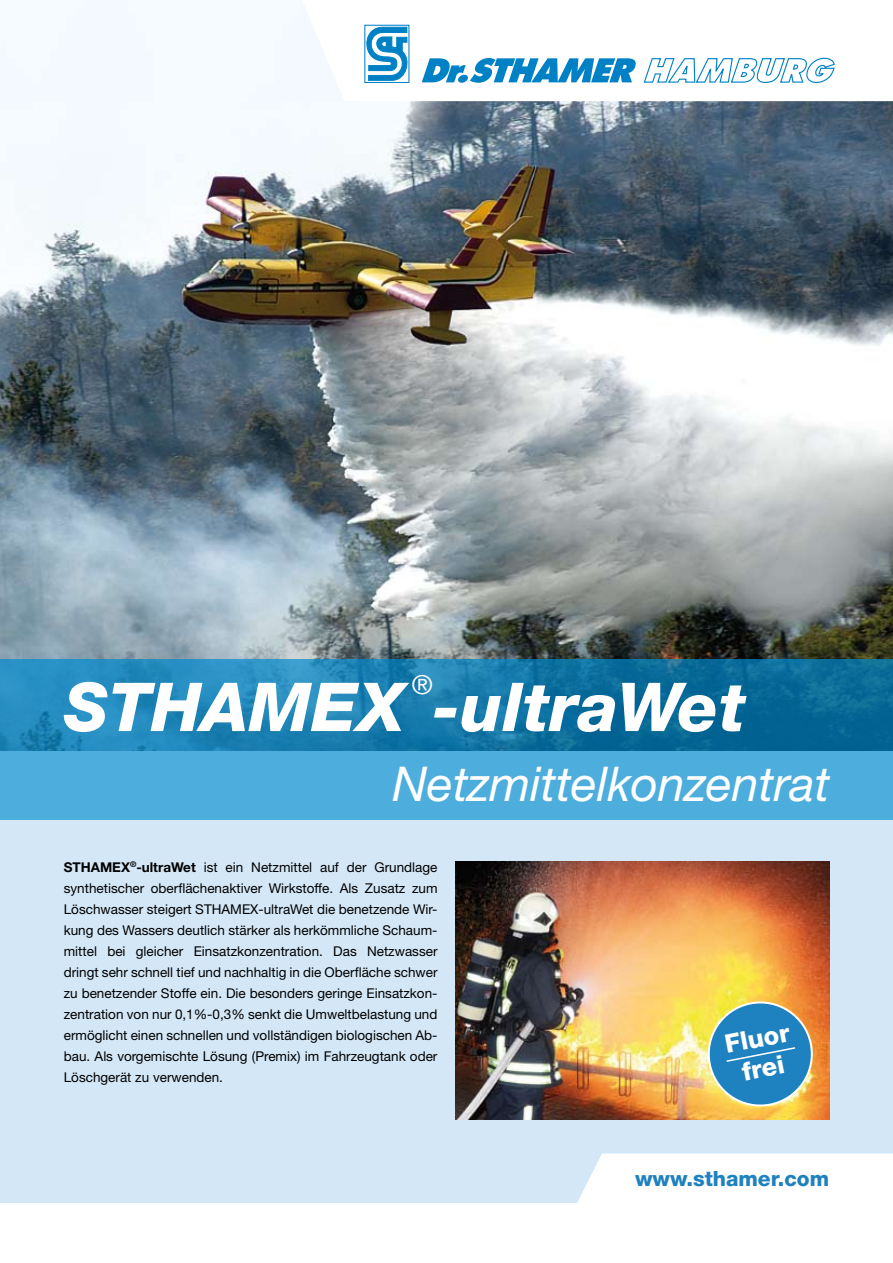
<style>
.page{position:relative;width:893px;height:1263px;background:#fff}
.page>*{position:absolute;margin:0;border:0;box-sizing:border-box;transform-origin:0 0}
.t1{font:italic 800 67.5px "Helvetica Neue";color:#fff}
.t2{font:italic 48px "Helvetica Neue";color:#fff}
.t3{font:italic 26.25px "Helvetica Neue";color:#fff}
.t4{font:800 25.5px/30.6px "Helvetica Neue";color:#fff;text-align:center}
.t5{font:800 21px "Helvetica Neue";color:#1f82c0}
.t6{font:13.5px/21px "Helvetica Neue";color:#000;text-align:justify}
.s1{font-weight:700}
</style>
<div class="page">
<div style="left:0;top:820px;width:893px;height:382px;background:#d4e7f6"></div>
<img style="left:0;top:0;width:893px;height:659px">
<svg style="left:0;top:659px;width:893px;height:161px;background:#2d90c0"></svg>
<svg style="left:570px;top:1153px;width:323px;height:50px;background:#fbfdfe"></svg>
<svg style="left:302px;top:0;width:591px;height:101px"></svg>
<svg style="left:422px;top:58px;width:215px;height:25px"></svg>
<svg style="left:643px;top:57px;width:192px;height:26px"></svg>
<div style="left:364px;top:25px;width:45px;height:58px;border:1px solid #0081c6"></div>
<svg style="left:364px;top:27px;width:48px;height:54px"></svg>
<img style="left:455px;top:861px;width:374px;height:259px">
<svg style="left:705px;top:1001px;width:111px;height:105px;background:#649aa7"></svg>
<h3 class="t3" style="left:412px;top:668px;width:22px">®</h3>
<h1 class="t1" style="left:64px;top:667px;width:683px">STHAMEX -ultraWet</h1>
<h2 class="t2" style="left:393px;top:755px;width:439px">Netzmittelkonzentrat</h2>
<p class="t6" style="left:64px;top:856px;width:375px"><span class="s1">STHAMEX</span><sup>®</sup><span class="s1">-ultraWet</span> ist ein Netzmittel auf der Grundlage synthetischer oberflächenaktiver Wirkstoffe. Als Zusatz zum Löschwasser steigert STHAMEX-ultraWet die benetzende Wir&shy;kung des Wassers deutlich stärker als herkömmliche Schaum&shy;mittel bei gleicher Einsatzkonzentration. Das Netzwasser dringt sehr schnell tief und nachhaltig in die Oberfläche schwer zu benetzender Stoffe ein. Die besonders geringe Einsatzkon&shy;zentration von nur 0,1%-0,3% senkt die Umweltbelastung und ermöglicht einen schnellen und vollständigen biologischen Ab&shy;bau. Als vorgemischte Lösung (Premix) im Fahrzeugtank oder Löschgerät zu verwenden.</p>
<h3 class="t4" style="left:722px;top:1029px;width:67px;rotate:-11deg">Fluor frei</h3>
<h3 class="t5" style="left:635px;top:1166px;width:196px">www.sthamer.com</h3>
</div>
